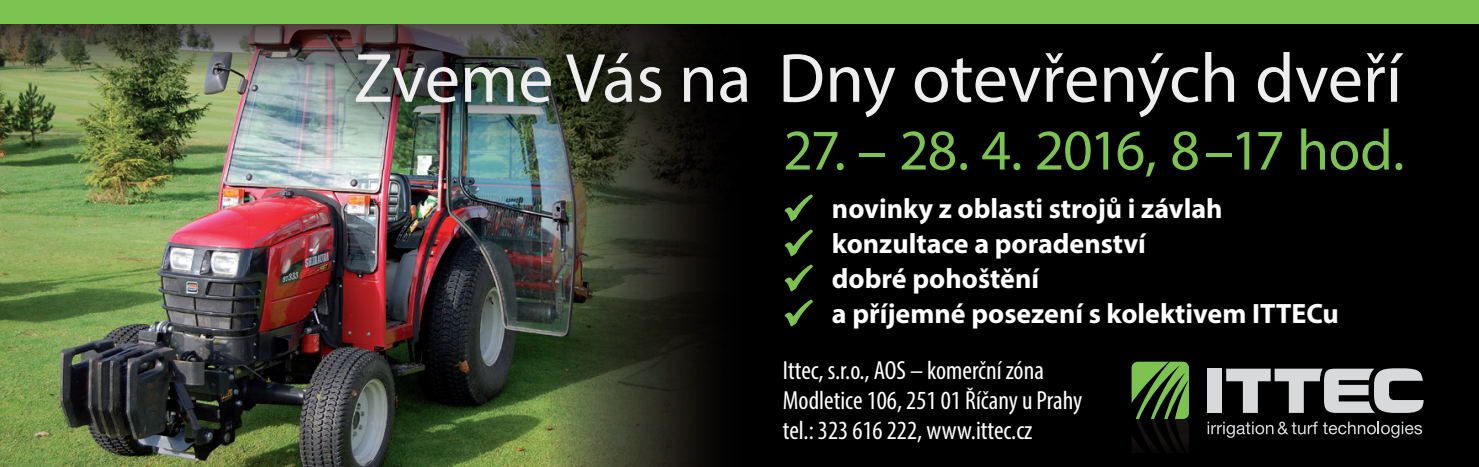
<style>
.page{position:relative;width:1479px;height:467px;background:#fff}
.page>*{position:absolute;margin:0;border:0;box-sizing:border-box;transform-origin:0 0}
.t1{font:70px "Myriad Pro";letter-spacing:-.005em;color:#eeeeef}
.t2{font:57.75px "Myriad Pro";letter-spacing:-.03em;color:#7cc352}
.t3{font:700 28px "Myriad Pro";color:#fff}
.t4{font:condensed 26.25px/29.8px "Myriad Pro";color:#fff}
.s1{color:#7cc352}
</style>
<div class="page">
<div style="left:0;top:0;width:1478px;height:466px;background:#000"></div>
<img style="left:0;top:23px;width:374px;height:443px">
<img style="left:374px;top:170px;width:335px;height:296px">
<img style="left:302px;top:23px;width:1152px;height:147px">
<div style="left:1207px;top:368px;width:15px;height:44px;background:#d8d9db"></div>
<svg style="left:1226px;top:368px;width:197px;height:44px"></svg>
<svg style="left:1131px;top:361px;width:57px;height:57px"></svg>
<img style="left:1132px;top:437px;width:3px;height:13px">
<img style="left:1135px;top:418px;width:53px;height:32px">
<svg style="left:1207px;top:421px;width:214px;height:16px"></svg>
<div style="left:0;top:0;width:1478px;height:23px;background:#7cc352"></div>
<svg style="left:784px;top:194px;width:29px;height:133px"></svg>
<h1 class="t1" style="left:354px;top:35px;width:1049px">Zveme Vás na Dny otevřených dveří</h1>
<h2 class="t2" style="left:783px;top:114px;width:622px">27. – 28. 4. 2016, 8–17 hod.</h2>
<p class="t3" style="left:783px;top:190px;width:441px"><span class="s1">✓</span> novinky z oblasti strojů i závlah</p>
<p class="t3" style="left:783px;top:225px;width:364px"><span class="s1">✓</span> konzultace a poradenství</p>
<p class="t3" style="left:783px;top:260px;width:258px"><span class="s1">✓</span> dobré pohoštění</p>
<p class="t3" style="left:783px;top:295px;width:557px"><span class="s1">✓</span> a příjemné posezení s kolektivem ITTECu</p>
<p class="t4" style="left:783px;top:355px;width:301px">Ittec, s.r.o., AOS – komerční zóna<br>Modletice 106, 251 01 Říčany u Prahy tel.: 323 616 222, www.ittec.cz</p>
</div>
